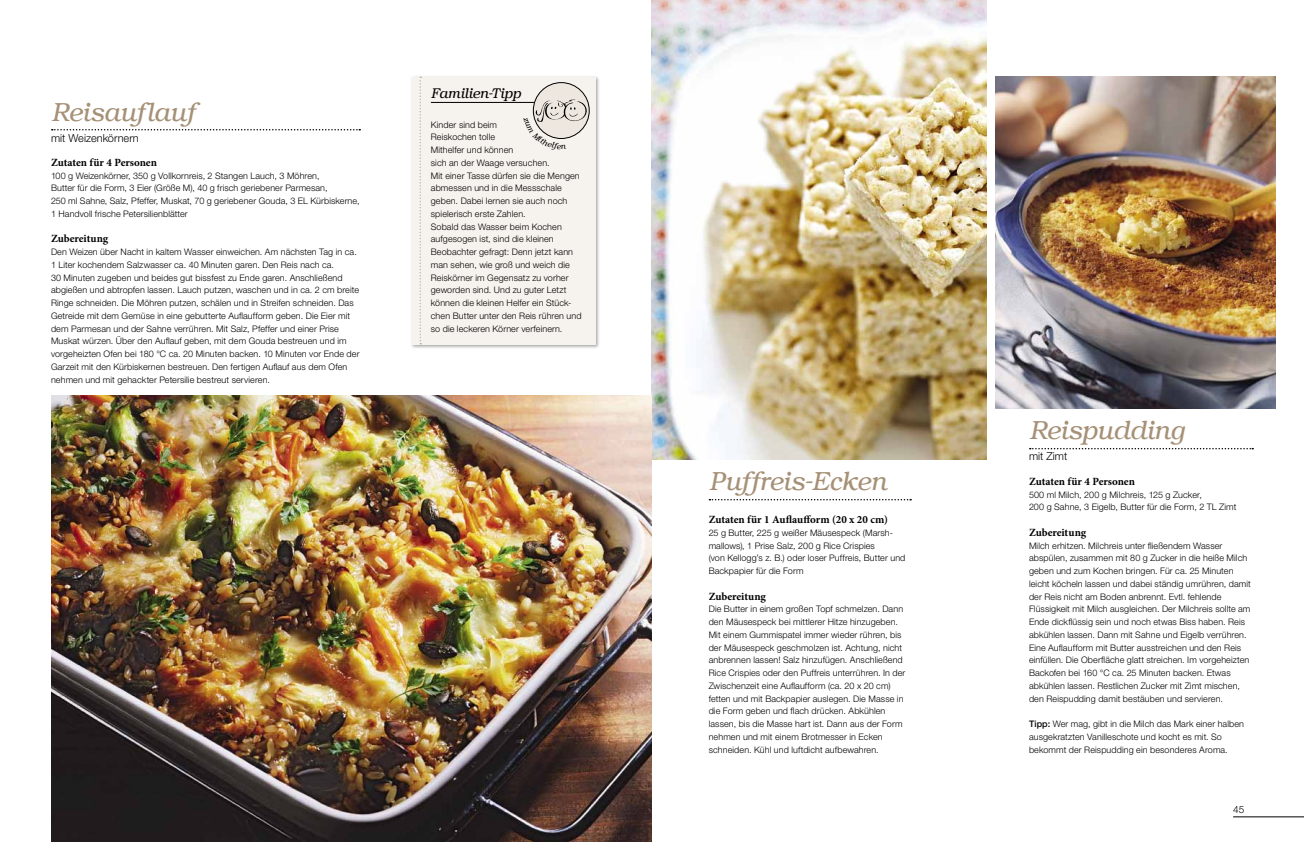
<style>
.page{position:relative;width:1304px;height:842px;background:#fff}
.page>*{position:absolute;margin:0;border:0;box-sizing:border-box;transform-origin:0 0}
.t1{font:italic 300 26px "Brussels";letter-spacing:-.005em;color:#a69177}
.t2{font:italic 300 14px "Brussels";letter-spacing:.005em;color:#000}
.t3{font:700 11px "Minion Pro";letter-spacing:-.005em;color:#000}
.t4{font:300 11px "Helvetica Neue LT Std";color:#000}
.t5{font:300 10px "Helvetica Neue LT Std";color:#000}
.t6{font:300 9px/12.8px "Helvetica Neue LT Std";letter-spacing:.01em;color:#000}
.s1{font-weight:500}
</style>
<div class="page">
<hr style="left:1233px;top:816px;width:71px;height:1px;background:#000">
<img style="left:652px;top:0;width:334px;height:459px">
<img style="left:995px;top:77px;width:281px;height:331px">
<img style="left:51px;top:395px;width:601px;height:447px">
<div style="left:410px;top:75px;width:190px;height:274px;background:#000;opacity:.35"></div>
<div style="left:411px;top:77px;width:184px;height:267px;background:#f6f3ee"></div>
<hr style="left:431px;top:102px;width:143px;height:1px;background:#000">
<div style="left:533px;top:83px;width:56px;height:55px;background:#ede7df;border-radius:50%"></div>
<svg style="left:420px;top:77px;width:1px;height:267px"></svg>
<svg style="left:1030px;top:448px;width:223px;height:1px"></svg>
<svg style="left:52px;top:129px;width:308px;height:1px"></svg>
<svg style="left:709px;top:499px;width:202px;height:1px"></svg>
<svg style="left:524px;top:99px;width:63px;height:40px"></svg>
<h1 class="t1" style="left:51px;top:96px;width:145px">Reisauflauf</h1>
<p class="t4" style="left:51px;top:131px;width:89px">mit Weizenkörnern</p>
<p class="t3" style="left:51px;top:155px;width:107px">Zutaten für 4 Personen</p>
<p class="t6" style="left:51px;top:169px;width:310px">100 g Weizenkörner, 350 g Vollkornreis, 2 Stangen Lauch, 3 Möhren,<br>Butter für die Form, 3 Eier (Größe M), 40 g frisch geriebener Parmesan,<br>250 ml Sahne, Salz, Pfeffer, Muskat, 70 g geriebener Gouda, 3 EL Kürbiskerne, 1 Handvoll frische Petersilienblätter</p>
<p class="t3" style="left:51px;top:231px;width:59px">Zubereitung</p>
<p class="t6" style="left:51px;top:245px;width:310px">Den Weizen über Nacht in kaltem Wasser einweichen. Am nächsten Tag in ca.<br>1 Liter kochendem Salzwasser ca. 40 Minuten garen. Den Reis nach ca.<br>30 Minuten zugeben und beides gut bissfest zu Ende garen. Anschließend abgießen und abtropfen lassen. Lauch putzen, waschen und in ca. 2 cm breite Ringe schneiden. Die Möhren putzen, schälen und in Streifen schneiden. Das Getreide mit dem Gemüse in eine gebutterte Auflaufform geben. Die Eier mit dem Parmesan und der Sahne verrühren. Mit Salz, Pfeffer und einer Prise Muskat würzen. Über den Auflauf geben, mit dem Gouda bestreuen und im vorgeheizten Ofen bei 180 °C ca. 20 Minuten backen. 10 Minuten vor Ende der Garzeit mit den Kürbiskernen bestreuen. Den fertigen Auflauf aus dem Ofen nehmen und mit gehackter Petersilie bestreut servieren.</p>
<h2 class="t2" style="left:431px;top:84px;width:91px">Familien-Tipp</h2>
<p class="t6" style="left:431px;top:118px;width:152px">Kinder sind beim<br>Reiskochen tolle<br>Mithelfer und können<br>sich an der Waage versuchen.<br>Mit einer Tasse dürfen sie die Mengen abmessen und in die Messschale geben. Dabei lernen sie auch noch spielerisch erste Zahlen.<br>Sobald das Wasser beim Kochen aufgesogen ist, sind die kleinen<br>Beobachter gefragt: Denn jetzt kann man sehen, wie groß und weich die<br>Reiskörner im Gegensatz zu vorher geworden sind. Und zu guter Letzt können die kleinen Helfer ein Stück&shy;chen Butter unter den Reis rühren und so die leckeren Körner verfeinern.</p>
<h1 class="t1" style="left:709px;top:465px;width:179px">Puffreis-Ecken</h1>
<p class="t3" style="left:709px;top:512px;width:181px">Zutaten für 1 Auflaufform (20 x 20 cm)</p>
<p class="t6" style="left:709px;top:526px;width:198px">25 g Butter, 225 g weißer Mäusespeck (Marsh&shy;mallows), 1 Prise Salz, 200 g Rice Crispies<br>(von Kellogg’s z. B.) oder loser Puffreis, Butter und Backpapier für die Form</p>
<p class="t3" style="left:709px;top:588px;width:59px">Zubereitung</p>
<p class="t6" style="left:709px;top:602px;width:198px">Die Butter in einem großen Topf schmelzen. Dann den Mäusespeck bei mittlerer Hitze hinzugeben.<br>Mit einem Gummispatel immer wieder rühren, bis der Mäusespeck geschmolzen ist. Achtung, nicht anbrennen lassen! Salz hinzufügen. Anschließend Rice Crispies oder den Puffreis unterrühren. In der Zwischenzeit eine Auflaufform (ca. 20 x 20 cm) fetten und mit Backpapier auslegen. Die Masse in die Form geben und flach drücken. Abkühlen lassen, bis die Masse hart ist. Dann aus der Form nehmen und mit einem Brotmesser in Ecken schneiden. Kühl und luftdicht aufbewahren.</p>
<h1 class="t1" style="left:1029px;top:414px;width:157px">Reispudding</h1>
<p class="t4" style="left:1029px;top:450px;width:40px">mit Zimt</p>
<p class="t3" style="left:1029px;top:473px;width:107px">Zutaten für 4 Personen</p>
<p class="t6" style="left:1029px;top:488px;width:209px">500 ml Milch, 200 g Milchreis, 125 g Zucker,<br>200 g Sahne, 3 Eigelb, Butter für die Form, 2 TL Zimt</p>
<p class="t3" style="left:1029px;top:524px;width:59px">Zubereitung</p>
<p class="t6" style="left:1029px;top:539px;width:223px">Milch erhitzen. Milchreis unter fließendem Wasser abspülen, zusammen mit 80 g Zucker in die heiße Milch geben und zum Kochen bringen. Für ca. 25 Minuten leicht köcheln lassen und dabei ständig umrühren, damit der Reis nicht am Boden anbrennt. Evtl. fehlende Flüssigkeit mit Milch ausgleichen. Der Milchreis sollte am Ende dickflüssig sein und noch etwas Biss haben. Reis abkühlen lassen. Dann mit Sahne und Eigelb verrühren.<br>Eine Auflaufform mit Butter ausstreichen und den Reis einfüllen. Die Oberfläche glatt streichen. Im vorgeheizten Backofen bei 160 °C ca. 25 Minuten backen. Etwas abkühlen lassen. Restlichen Zucker mit Zimt mischen, den Reispudding damit bestäuben und servieren.</p>
<p class="t6" style="left:1029px;top:717px;width:217px"><span class="s1">Tipp:</span> Wer mag, gibt in die Milch das Mark einer halben ausgekratzten Vanilleschote und kocht es mit. So bekommt der Reispudding ein besonderes Aroma.</p>
<p class="t5" style="left:1233px;top:804px;width:13px">45</p>
</div>
